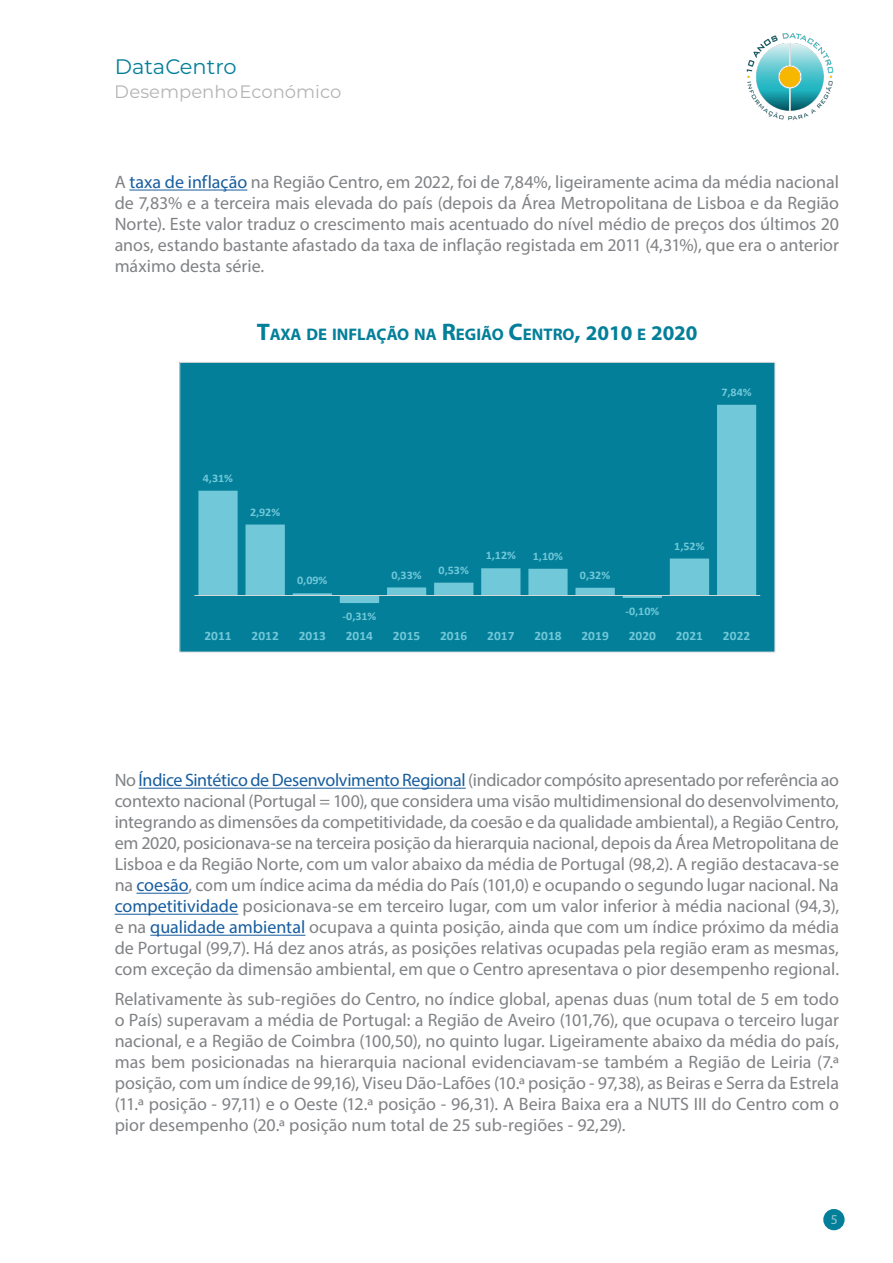
<style>
.page{position:relative;width:893px;height:1263px;background:#fff}
.page>*{position:absolute;margin:0;border:0;box-sizing:border-box;transform-origin:0 0}
.t1{font:21px "Montserrat";color:#037f99}
.A_-_texto_corrido{font:18px/21px "Myriad Pro";color:#808285;text-align:justify}
.t2{font:18px "Montserrat";color:#808285}
.A_-_TITULO_entrada{font:700 16.8px "Myriad Pro";color:#037f99}
.t3{font:13.5px "Myriad Pro";color:#fff}
.t4{font:700 12.9px "Calibri";color:#71c8d9;scale:1.04 1}
.t5{font:700 11.55px "Calibri";color:#71c8d9;scale:1.04 1}
.s1{color:#175d9e}
.s2{font-size:24px}
.s3{font-size:21px}
</style>
<div class="page">
<div style="left:827px;top:1213px;width:14px;height:13px;background:#037f99;border-radius:50%"></div>
<div style="left:823px;top:1209px;width:22px;height:21px;border:8px solid #037f99;border-radius:50%"></div>
<img style="left:746px;top:33px;width:88px;height:88px">
<hr style="left:129px;top:190px;width:118px;height:1px;background:#175d9e">
<hr style="left:139px;top:788px;width:327px;height:1px;background:#175d9e">
<hr style="left:136px;top:893px;width:53px;height:1px;background:#175d9e">
<hr style="left:115px;top:914px;width:123px;height:1px;background:#175d9e">
<hr style="left:150px;top:935px;width:155px;height:1px;background:#175d9e">
<div style="left:180px;top:362px;width:595px;height:290px;background:#037f99"></div>
<svg style="left:198px;top:405px;width:558px;height:198px"></svg>
<hr style="left:194px;top:595px;width:566px;height:1px;background:#d9d9d9">
<div style="left:179px;top:362px;width:596px;height:290px;border:1px solid #d9d9d9"></div>
<p class="t1" style="left:115px;top:52px;width:124px">DataCentro</p>
<p class="t2" style="left:115px;top:80px;width:228px">Desempenho Económico</p>
<p class="A_-_texto_corrido" style="left:115px;top:171px;width:726px">A <span class="s1">taxa de inflação</span> na Região Centro, em 2022, foi de 7,84%, ligeiramente acima da média nacional de 7,83% e a terceira mais elevada do país (depois da Área Metropolitana de Lisboa e da Região Norte). Este valor traduz o crescimento mais acentuado do nível médio de preços dos últimos 20 anos, estando bastante afastado da taxa de inflação registada em 2011 (4,31%), que era o anterior máximo desta série.</p>
<p class="A_-_TITULO_entrada" style="left:257px;top:323px;width:442px"><span class="s2">T</span>AXA DE INFLAÇÃO NA <span class="s2">R</span>EGIÃO <span class="s2">C</span>ENTRO<span class="s2">,</span> <span class="s3">2010</span> E <span class="s3">2020</span></p>
<p class="t5" style="left:721px;top:384px;width:31px">7,84%</p>
<p class="t5" style="left:203px;top:470px;width:31px">4,31%</p>
<p class="t5" style="left:250px;top:503px;width:31px">2,92%</p>
<p class="t5" style="left:297px;top:572px;width:31px">0,09%</p>
<p class="t5" style="left:342px;top:608px;width:34px">-0,31%</p>
<p class="t5" style="left:391px;top:566px;width:31px">0,33%</p>
<p class="t5" style="left:439px;top:562px;width:31px">0,53%</p>
<p class="t5" style="left:486px;top:547px;width:31px">1,12%</p>
<p class="t5" style="left:533px;top:548px;width:31px">1,10%</p>
<p class="t5" style="left:580px;top:567px;width:31px">0,32%</p>
<p class="t5" style="left:625px;top:603px;width:34px">-0,10%</p>
<p class="t5" style="left:674px;top:538px;width:31px">1,52%</p>
<p class="t4" style="left:204px;top:627px;width:28px">2011</p>
<p class="t4" style="left:252px;top:627px;width:28px">2012</p>
<p class="t4" style="left:299px;top:627px;width:28px">2013</p>
<p class="t4" style="left:346px;top:627px;width:28px">2014</p>
<p class="t4" style="left:393px;top:627px;width:28px">2015</p>
<p class="t4" style="left:440px;top:627px;width:28px">2016</p>
<p class="t4" style="left:487px;top:627px;width:28px">2017</p>
<p class="t4" style="left:534px;top:627px;width:28px">2018</p>
<p class="t4" style="left:582px;top:627px;width:28px">2019</p>
<p class="t4" style="left:629px;top:627px;width:28px">2020</p>
<p class="t4" style="left:676px;top:627px;width:28px">2021</p>
<p class="t4" style="left:723px;top:627px;width:28px">2022</p>
<p class="A_-_texto_corrido" style="left:115px;top:769px;width:726px">No <span class="s1">Índice Sintético de Desenvolvimento Regional</span> (indicador compósito apresentado por referência ao contexto nacional (Portugal = 100), que considera uma visão multidimensional do desenvolvimento, integrando as dimensões da competitividade, da coesão e da qualidade ambiental), a Região Centro, em 2020, posicionava-se na terceira posição da hierarquia nacional, depois da Área Metropolitana de Lisboa e da Região Norte, com um valor abaixo da média de Portugal (98,2). A região destacava-se na <span class="s1">coesão</span>, com um índice acima da média do País (101,0) e ocupando o segundo lugar nacional. Na <span class="s1">competitividade</span> posicionava-se em terceiro lugar, com um valor inferior à média nacional (94,3), e na <span class="s1">qualidade ambiental</span> ocupava a quinta posição, ainda que com um índice próximo da média de Portugal (99,7). Há dez anos atrás, as posições relativas ocupadas pela região eram as mesmas, com exceção da dimensão ambiental, em que o Centro apresentava o pior desempenho regional.</p>
<p class="A_-_texto_corrido" style="left:115px;top:988px;width:726px">Relativamente às sub-regiões do Centro, no índice global, apenas duas (num total de 5 em todo o País) superavam a média de Portugal: a Região de Aveiro (101,76), que ocupava o terceiro lugar nacional, e a Região de Coimbra (100,50), no quinto lugar. Ligeiramente abaixo da média do país, mas bem posicionadas na hierarquia nacional evidenciavam-se também a Região de Leiria (7.ª posição, com um índice de 99,16), Viseu Dão-Lafões (10.ª posição - 97,38), as Beiras e Serra da Estrela (11.ª posição - 97,11) e o Oeste (12.ª posição - 96,31). A Beira Baixa era a NUTS III do Centro com o pior desempenho (20.ª posição num total de 25 sub-regiões - 92,29).</p>
<p class="t3" style="left:830px;top:1211px;width:8px">5</p>
</div>
